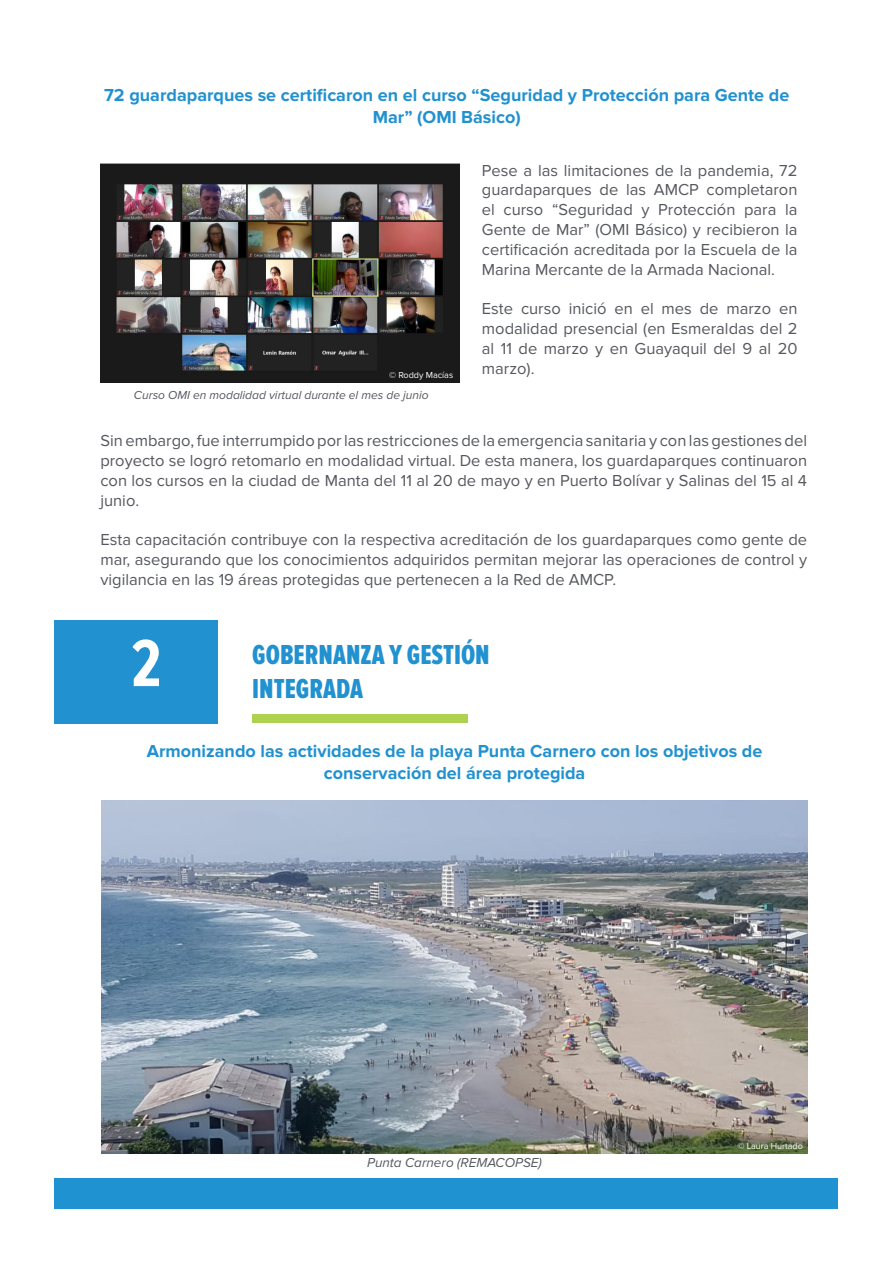
<style>
.page{position:relative;width:893px;height:1263px;background:#fff}
.page>*{position:absolute;margin:0;border:0;box-sizing:border-box;transform-origin:0 0}
.t1{font:700 69px "Proxima Nova Ex Cn";color:#fff}
.t2{font:28.5px "Proxima Nova Ex Cn Extrabld";color:#2191d0}
.t3{font:700 18px/21.6px "Proxima Nova";color:#2191d0;text-align:center}
.t4{font:16.5px/19.8px "Proxima Nova";color:#55585e;text-align:justify}
.t5{font:italic 13.5px "Proxima Nova";color:#55585e}
.t6{font:italic 12px "Proxima Nova";color:#55585e}
.t7{font:9px "Proxima Nova";color:#fff}
</style>
<div class="page">
<div style="left:54px;top:1179px;width:783px;height:30px;background:#1f92d1"></div>
<img style="left:100px;top:163px;width:359px;height:220px">
<div style="left:54px;top:621px;width:163px;height:103px;background:#2191d0"></div>
<div style="left:252px;top:714px;width:216px;height:9px;background:#add250"></div>
<img style="left:101px;top:800px;width:707px;height:353px">
<p class="t3" style="left:104px;top:85px;width:687px">72 guardaparques se certificaron en el curso “Seguridad y Protección para Gente de<br>Mar” (OMI Básico)</p>
<p class="t4" style="left:482px;top:161px;width:317px">Pese a las limitaciones de la pandemia, 72 guardaparques de las AMCP completaron el curso “Seguridad y Protección para la Gente de Mar” (OMI Básico) y recibieron la certificación acreditada por la Escuela de la Marina Mercante de la Armada Nacional.</p>
<p class="t4" style="left:482px;top:299px;width:317px">Este curso inició en el mes de marzo en modalidad presencial (en Esmeraldas del 2 al 11 de marzo y en Guayaquil del 9 al 20 marzo).</p>
<p class="t6" style="left:134px;top:388px;width:296px">Curso OMI en modalidad virtual durante el mes de junio</p>
<p class="t7" style="left:389px;top:370px;width:66px">© Roddy Macías</p>
<p class="t4" style="left:100px;top:431px;width:708px">Sin embargo, fue interrumpido por las restricciones de la emergencia sanitaria y con las gestiones del proyecto se logró retomarlo en modalidad virtual. De esta manera, los guardaparques continuaron con los cursos en la ciudad de Manta del 11 al 20 de mayo y en Puerto Bolívar y Salinas del 15 al 4 junio.</p>
<p class="t4" style="left:100px;top:530px;width:708px">Esta capacitación contribuye con la respectiva acreditación de los guardaparques como gente de mar, asegurando que los conocimientos adquiridos permitan mejorar las operaciones de control y vigilancia en las 19 áreas protegidas que pertenecen a la Red de AMCP.</p>
<p class="t1" style="left:131px;top:625px;width:32px">2</p>
<p class="t2" style="left:252px;top:639px;width:239px">GOBERNANZA Y GESTIÓN</p>
<p class="t2" style="left:252px;top:673px;width:112px">INTEGRADA</p>
<p class="t3" style="left:147px;top:741px;width:617px">Armonizando las actividades de la playa Punta Carnero con los objetivos de conservación del área protegida</p>
<p class="t5" style="left:367px;top:1155px;width:176px">Punta Carnero (REMACOPSE)</p>
<p class="t7" style="left:737px;top:1141px;width:67px">© Laura Hurtado</p>
</div>
